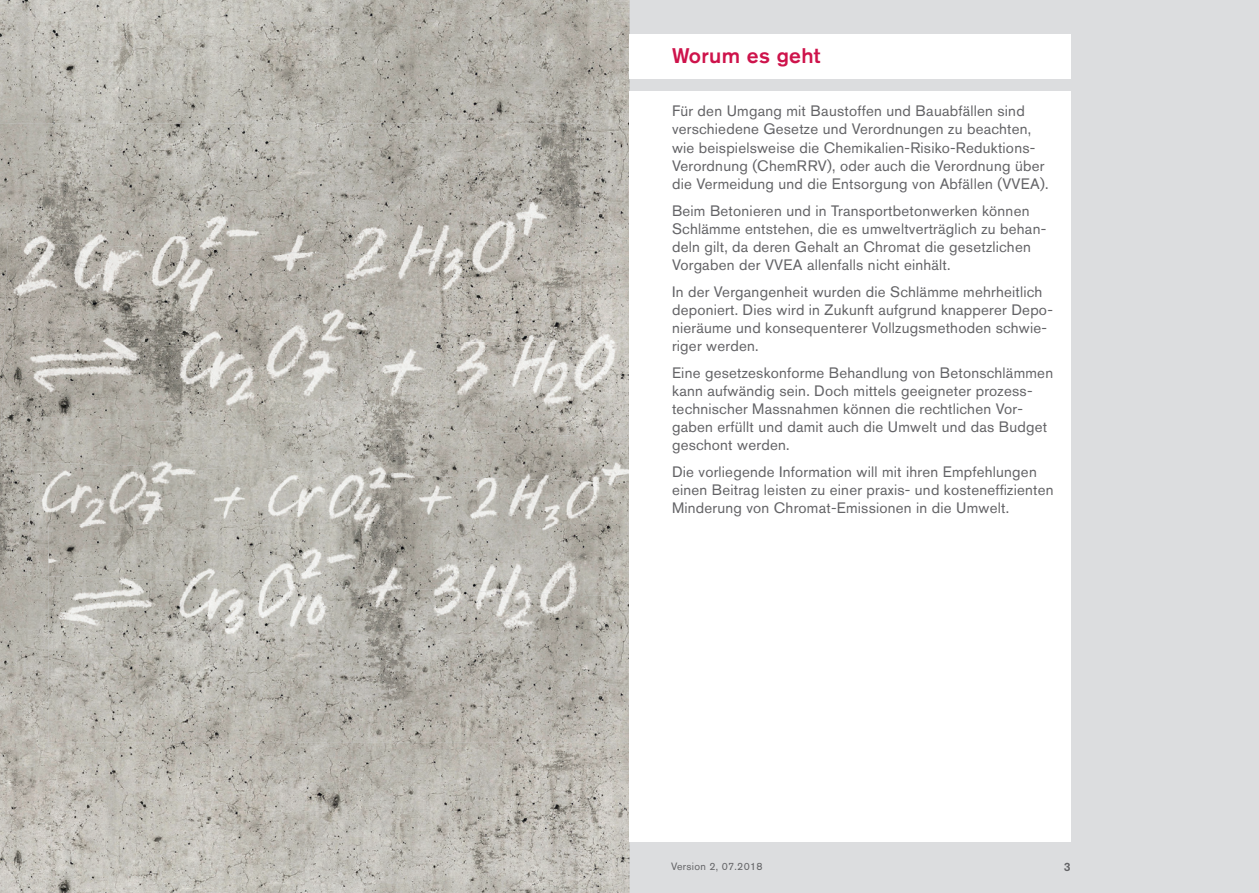
<style>
.page{position:relative;width:1259px;height:893px;background:#fff}
.page>*{position:absolute;margin:0;border:0;box-sizing:border-box;transform-origin:0 0}
.t1{font:500 21px "Akzidenz Grotesk BE";letter-spacing:.015em;color:#ce134b}
.t2{font:15px/18px "Akzidenz Grotesk BE";letter-spacing:.015em;color:#636366}
.t3{font:500 12px "Akzidenz Grotesk BE";color:#636366}
.t4{font:10.5px "Akzidenz Grotesk BE";letter-spacing:.03em;color:#636366}
</style>
<div class="page">
<div style="left:629px;top:0;width:630px;height:893px;background:#dcdddf"></div>
<img style="left:0;top:0;width:629px;height:893px">
<img style="left:0;top:342px;width:367px;height:120px">
<img style="left:367px;top:313px;width:262px;height:121px">
<img style="left:580px;top:262px;width:49px;height:51px">
<img style="left:0;top:123px;width:422px;height:131px">
<img style="left:422px;top:123px;width:158px;height:119px">
<img style="left:0;top:254px;width:4px;height:88px">
<img style="left:4px;top:242px;width:576px;height:100px">
<img style="left:48px;top:591px;width:211px;height:152px">
<img style="left:259px;top:591px;width:212px;height:152px">
<img style="left:471px;top:597px;width:158px;height:146px">
<img style="left:27px;top:462px;width:50px;height:114px">
<img style="left:77px;top:479px;width:402px;height:45px">
<img style="left:479px;top:479px;width:150px;height:45px">
<img style="left:31px;top:417px;width:499px;height:62px">
<img style="left:529px;top:434px;width:100px;height:49px">
<img style="left:48px;top:524px;width:423px;height:67px">
<img style="left:471px;top:524px;width:158px;height:73px">
<div style="left:629px;top:91px;width:441px;height:751px;background:#fff"></div>
<div style="left:629px;top:34px;width:441px;height:45px;background:#fff"></div>
<h1 class="t1" style="left:672px;top:42px;width:150px">Worum es geht</h1>
<p class="t2" style="left:672px;top:102px;width:378px">Für den Umgang mit Baustoffen und Bauabfällen sind verschiedene Gesetze und Verordnungen zu beachten, wie beispielsweise die Chemikalien-Risiko-Reduktions-Verordnung (ChemRRV), oder auch die Verordnung über die Vermeidung und die Entsorgung von Abfällen (VVEA).</p>
<p class="t2" style="left:672px;top:201px;width:376px">Beim Betonieren und in Transportbetonwerken können Schlämme entstehen, die es umweltverträglich zu behan&shy;deln gilt, da deren Gehalt an Chromat die gesetzlichen Vorgaben der VVEA allenfalls nicht einhält.</p>
<p class="t2" style="left:672px;top:282px;width:382px">In der Vergangenheit wurden die Schlämme mehrheitlich deponiert. Dies wird in Zukunft aufgrund knapperer Depo&shy;nieräume und konsequenterer Vollzugsmethoden schwie&shy;riger werden.</p>
<p class="t2" style="left:672px;top:363px;width:383px">Eine gesetzeskonforme Behandlung von Betonschlämmen kann aufwändig sein. Doch mittels geeigneter prozess&shy;technischer Massnahmen können die rechtlichen Vor - gaben erfüllt und damit auch die Umwelt und das Budget geschont werden.</p>
<p class="t2" style="left:672px;top:462px;width:383px">Die vorliegende Information will mit ihren Empfehlungen einen Beitrag leisten zu einer praxis- und kosteneffizienten<br>Minderung von Chromat-Emissionen in die Umwelt.</p>
<p class="t4" style="left:671px;top:860px;width:93px">Version 2, 07.2018</p>
<p class="t3" style="left:1064px;top:860px;width:8px">3</p>
</div>
